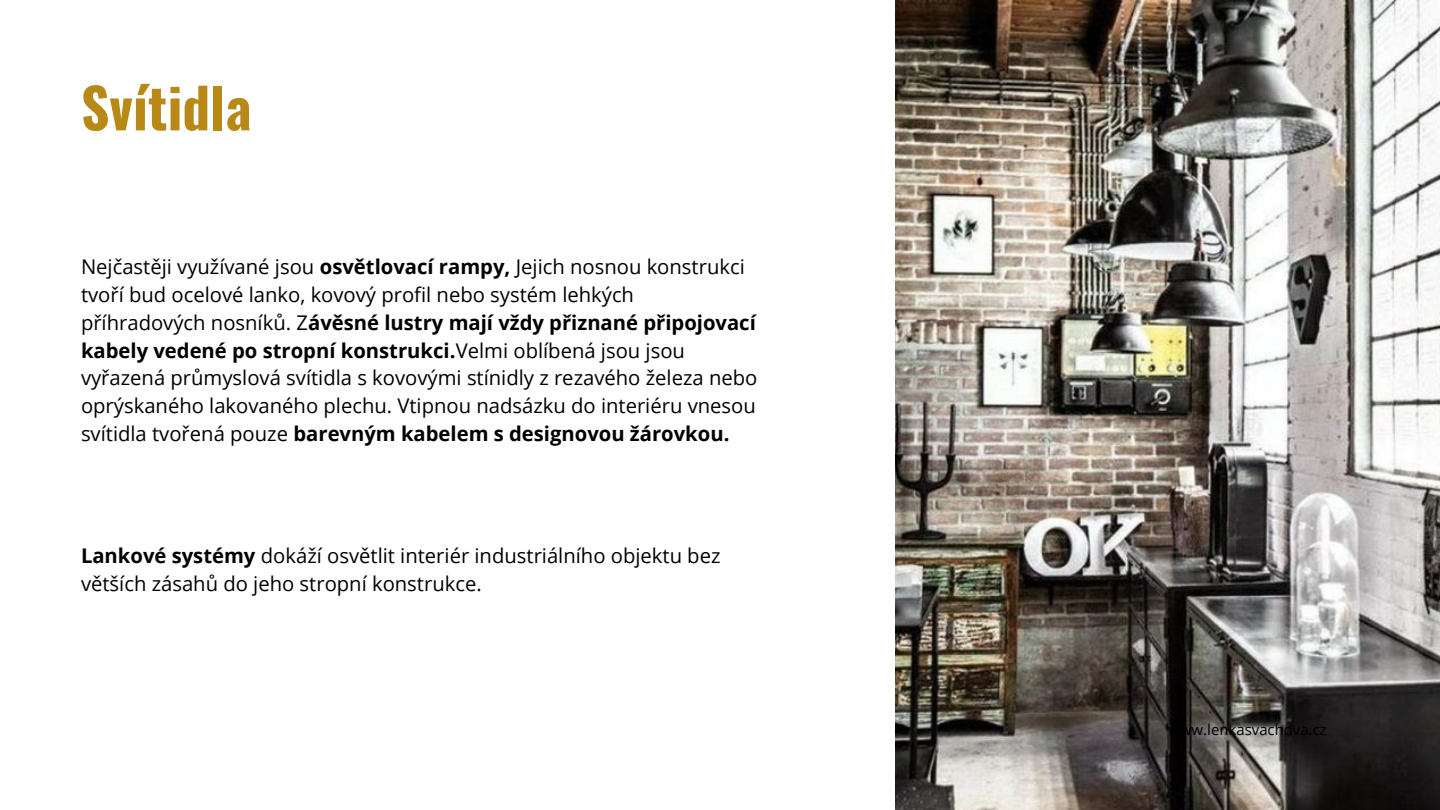
<style>
.page{position:relative;width:1440px;height:810px;background:#fff}
.page>*{position:absolute;margin:0;border:0;box-sizing:border-box;transform-origin:0 0}
.t1{font:700 55.2px "Oswald";color:#b88917}
.t2{font:20.2px/27.8px "Open Sans";color:#010101}
.t3{font:14.9px "Open Sans";color:#000}
.s1{font-weight:700}
</style>
<div class="page">
<img style="left:896px;top:0;width:544px;height:810px">
<p class="t1" style="left:81px;top:65px;width:172px">Svítidla</p>
<p class="t2" style="left:81px;top:253px;width:678px">Nejčastěji využívané jsou <span class="s1">osvětlovací rampy,</span> Jejich nosnou konstrukci tvoří bud ocelové lanko, kovový profil nebo systém lehkých příhradových nosníků. Z<span class="s1">ávěsné lustry mají vždy přiznané připojovací kabely vedené po stropní konstrukci.</span>Velmi oblíbená jsou jsou vyřazená průmyslová svítidla s kovovými stínidly z rezavého železa nebo oprýskaného lakovaného plechu. Vtipnou nadsázku do interiéru vnesou svítidla tvořená pouze <span class="s1">barevným kabelem s designovou žárovkou.</span></p>
<p class="t2" style="left:81px;top:541px;width:641px"><span class="s1">Lankové systémy</span> dokáží osvětlit interiér industriálního objektu bez větších zásahů do jeho stropní konstrukce.</p>
<p class="t3" style="left:1168px;top:719px;width:160px">www.lenkasvachova.cz</p>
</div>
